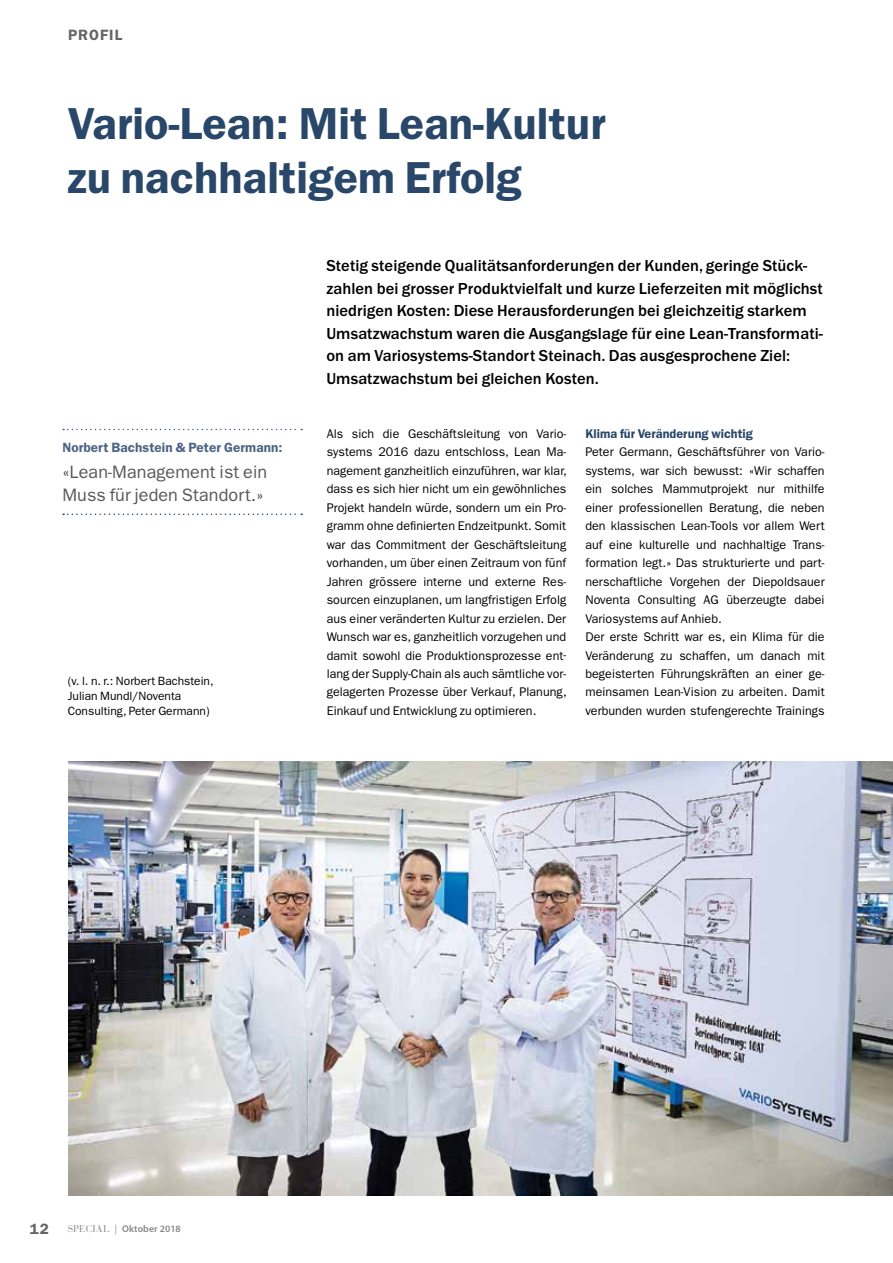
<style>
.page{position:relative;width:893px;height:1263px;background:#fff}
.page>*{position:absolute;margin:0;border:0;box-sizing:border-box;transform-origin:0 0}
.t1{font:600 45px/54px "Franklin Gothic LT";letter-spacing:.005em;color:#294769}
.t2{font:18px/22.5px "Franklin Gothic LT";letter-spacing:.005em;color:#58585a}
.t3{font:500 16.5px/22.5px "Franklin Gothic LT";letter-spacing:.005em;color:#000}
.t4{font:600 15px "Franklin Gothic LT";letter-spacing:.07em;color:#646567}
.t5{font:600 13.5px "Franklin Gothic LT";letter-spacing:.005em;color:#4d6484}
.t6{font:600 12.75px "Franklin Gothic LT";letter-spacing:.005em;color:#294769}
.t7{font:12.6px/18.5px "Franklin Gothic LT";letter-spacing:.005em;color:#000;text-align:justify}
.t8{font:12px/15px "Franklin Gothic LT";color:#000}
.t9{font:600 9.75px "Myriad Pro";letter-spacing:.01em;color:#87888a}
.s1{font-family:"Bauer Bodoni";font-weight:400}
</style>
<div class="page">
<img style="left:68px;top:761px;width:825px;height:434px">
<svg style="left:63px;top:429px;width:239px;height:1px"></svg>
<svg style="left:63px;top:513px;width:239px;height:2px"></svg>
<p class="t4" style="left:68px;top:26px;width:56px">PROFIL</p>
<h1 class="t1" style="left:68px;top:97px;width:539px">Vario-Lean: Mit Lean-Kultur zu nachhaltigem Erfolg</h1>
<p class="t5" style="left:62px;top:439px;width:222px">Norbert Bachstein &amp; Peter Germann:</p>
<h2 class="t2" style="left:62px;top:461px;width:206px">«Lean-Management ist ein<br>Muss für jeden Standort.»</h2>
<p class="t8" style="left:68px;top:673px;width:147px">(v. l. n. r.: Norbert Bachstein,<br>Julian Mundl/Noventa<br>Consulting, Peter Germann)</p>
<p class="t3" style="left:326px;top:255px;width:498px">Stetig steigende Qualitätsanforderungen der Kunden, geringe Stück&shy;zahlen bei grosser Produktvielfalt und kurze Lieferzeiten mit möglichst niedrigen Kosten: Diese Herausforderungen bei gleichzeitig starkem Umsatzwachstum waren die Ausgangslage für eine Lean-Transformati&shy;on am Variosystems-Standort Steinach. Das ausgesprochene Ziel:<br>Umsatzwachstum bei gleichen Kosten.</p>
<p class="t7" style="left:327px;top:424px;width:242px">Als sich die Geschäftsleitung von Vario&shy;systems 2016 dazu entschloss, Lean Ma&shy;nagement ganzheitlich einzuführen, war klar, dass es sich hier nicht um ein gewöhnliches Projekt handeln würde, sondern um ein Pro&shy;gramm ohne definierten Endzeitpunkt. Somit war das Commitment der Geschäftsleitung vorhanden, um über einen Zeitraum von fünf Jahren grössere interne und externe Res&shy;sourcen einzuplanen, um langfristigen Erfolg aus einer veränderten Kultur zu erzielen. Der Wunsch war es, ganzheitlich vorzugehen und damit sowohl die Produktionsprozesse ent&shy;lang der Supply-Chain als auch sämtliche vor&shy;gelagerten Prozesse über Verkauf, Planung, Einkauf und Entwicklung zu optimieren.</p>
<p class="t6" style="left:585px;top:426px;width:169px">Klima für Veränderung wichtig</p>
<p class="t7" style="left:585px;top:443px;width:241px;text-align:left">Peter Germann, Geschäftsführer von Vario&shy;systems, war sich bewusst: «Wir schaffen ein solches Mammutprojekt nur mithilfe einer professionellen Beratung, die neben den klassischen Lean-Tools vor allem Wert auf eine kulturelle und nachhaltige Trans&shy;formation legt.» Das strukturierte und part&shy;nerschaftliche Vorgehen der Diepoldsauer Noventa Consulting AG überzeugte dabei Variosystems auf Anhieb.<br>Der erste Schritt war es, ein Klima für die Veränderung zu schaffen, um danach mit begeisterten Führungskräften an einer ge&shy;meinsamen Lean-Vision zu arbeiten. Damit verbunden wurden stufengerechte Trainings</p>
<p class="t4" style="left:30px;top:1220px;width:21px">12</p>
<p class="t9" style="left:68px;top:1223px;width:114px"><span class="s1">SPECIAL |</span> Oktober 2018</p>
</div>
